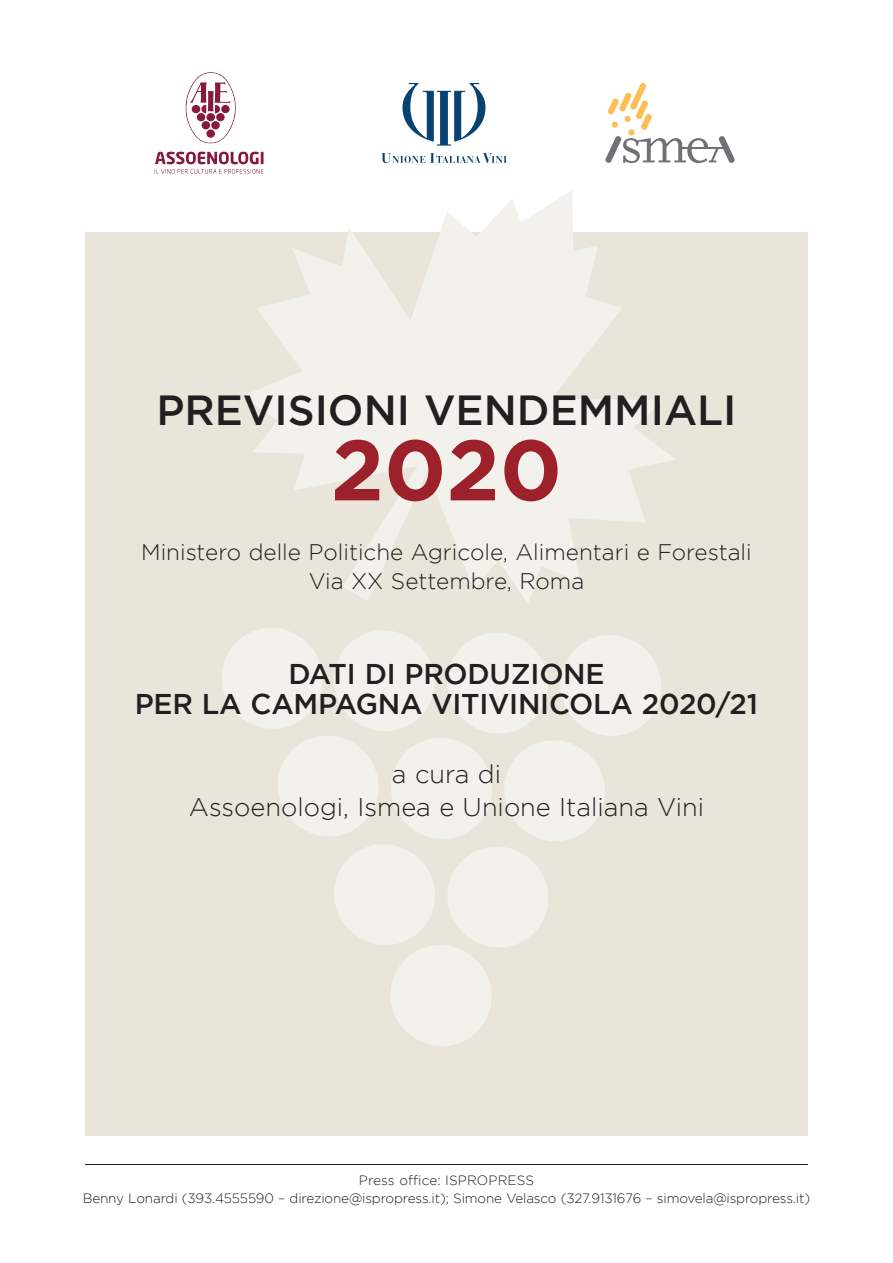
<style>
.page{position:relative;width:893px;height:1263px;background:#fff}
.page>*{position:absolute;margin:0;border:0;box-sizing:border-box;transform-origin:0 0}
.Normale{font:700 85.5px "Gotham";color:#9c212b}
.Normale-2{font:500 42px "Gotham";color:#231f20}
.Normale-3{font:500 28.5px "Gotham";letter-spacing:-.01em;color:#231f20}
.Normale-4{font:300 25.5px "Gotham";color:#231f20}
.Normale-5{font:300 22.5px "Gotham";color:#231f20}
.Normale-6{font:300 13.5px "Gotham";letter-spacing:-.01em;color:#231f20}
.Normale-7{font:300 13.5px "Gotham";letter-spacing:.01em;color:#231f20}
</style>
<div class="page">
<div style="left:85px;top:232px;width:723px;height:903px;background:#e9e5db"></div>
<svg style="left:343px;top:491px;width:75px;height:109px"></svg>
<svg style="left:435px;top:205px;width:240px;height:398px"></svg>
<svg style="left:242px;top:191px;width:330px;height:300px;fill:#f2f1eb"></svg>
<svg style="left:222px;top:628px;width:439px;height:418px"></svg>
<svg style="left:155px;top:152px;width:109px;height:22px"></svg>
<svg style="left:186px;top:72px;width:50px;height:72px"></svg>
<svg style="left:605px;top:83px;width:130px;height:80px"></svg>
<svg style="left:381px;top:83px;width:126px;height:80px"></svg>
<hr style="left:85px;top:1164px;width:723px;height:1px;background:#231f20">
<p class="Normale-2" style="left:156px;top:387px;width:582px">PREVISIONI VENDEMMIALI</p>
<p class="Normale" style="left:331px;top:421px;width:233px">2020</p>
<p class="Normale-5" style="left:141px;top:540px;width:612px">Ministero delle Politiche Agricole, Alimentari e Forestali</p>
<p class="Normale-5" style="left:309px;top:569px;width:277px">Via XX Settembre, Roma</p>
<p class="Normale-3" style="left:288px;top:658px;width:318px">DATI DI PRODUZIONE</p>
<p class="Normale-3" style="left:135px;top:688px;width:625px">PER LA CAMPAGNA VITIVINICOLA 2020/21</p>
<p class="Normale-4" style="left:392px;top:760px;width:111px">a cura di</p>
<p class="Normale-4" style="left:189px;top:793px;width:517px">Assoenologi, Ismea e Unione Italiana Vini</p>
<p class="Normale-7" style="left:359px;top:1173px;width:177px">Press office: ISPROPRESS</p>
<p class="Normale-6" style="left:83px;top:1191px;width:729px">Benny Lonardi (393.4555590 – direzione@ispropress.it); Simone Velasco (327.9131676 – simovela@ispropress.it)</p>
</div>
